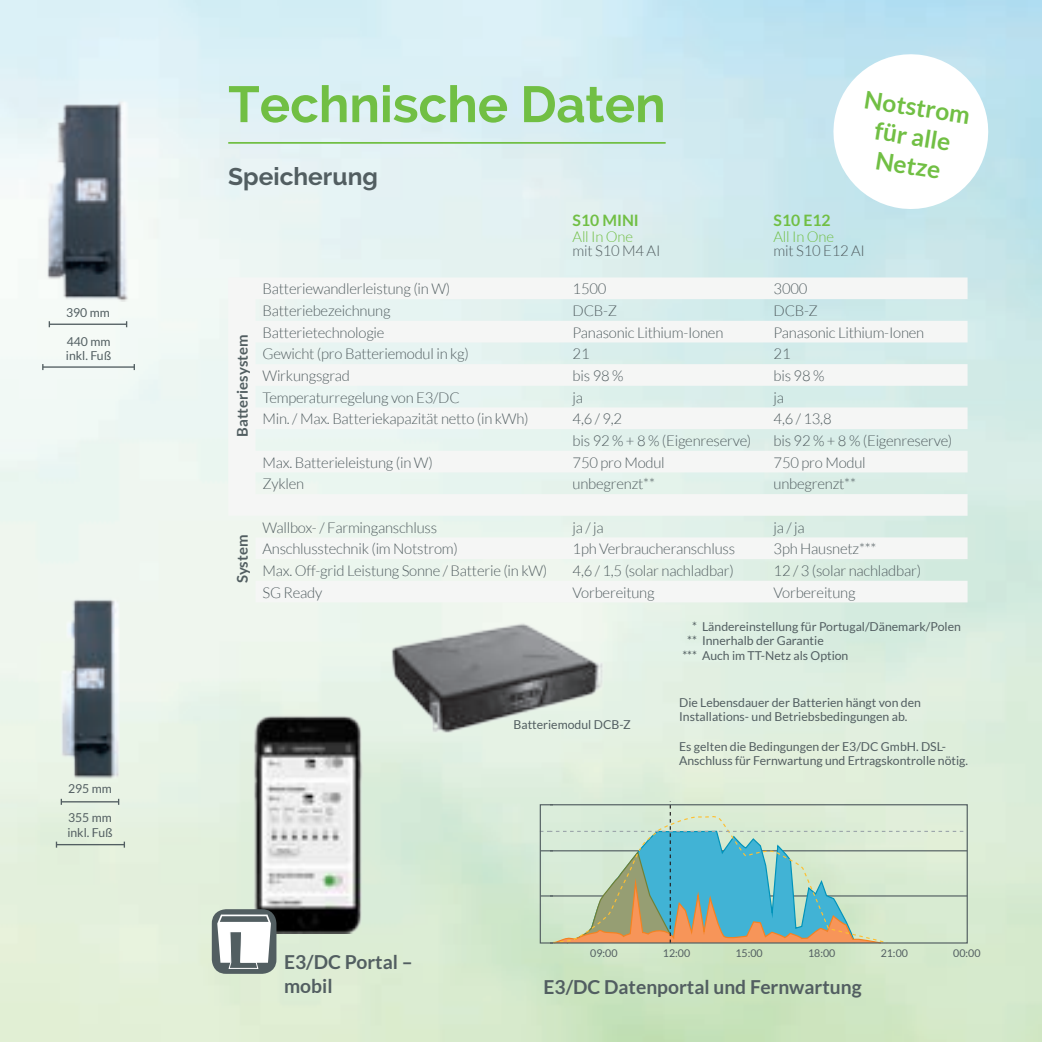
<style>
.page{position:relative;width:1042px;height:1042px;background:#fff}
.page>*{position:absolute;margin:0;border:0;box-sizing:border-box;transform-origin:0 0}
.t1{font:700 50.75px "Raleway";color:#71bf44}
.t2{font:700 24.5px/29.4px "Lato";color:#71bf44;text-align:center}
.t3{font:700 24.5px "Raleway";color:#525e61}
.t4{font:700 19.25px/23.1px "Lato";color:#525e61}
.t5{font:700 16.45px "Lato";color:#231f20}
.t6{font:700 15.75px "Lato";color:#71bf44}
.t7{font:300 14.88px "Lato";letter-spacing:-.015em;color:#525e61}
.t8{font:700 14.88px "Lato";color:#525e61}
.t9{font:300 14.88px "Lato";letter-spacing:-.015em;color:#71bf44}
.t10{font:12.25px/14.7px "Lato";color:#525e61}
.t11{font:10.67px "Lato";color:#525e61}
</style>
<div class="page">
<img style="left:0;top:0;width:1042px;height:1042px">
<svg style="left:228px;top:277px;width:739px;height:325px;fill:#f5f6f5"></svg>
<img style="left:382px;top:615px;width:231px;height:124px">
<img style="left:244px;top:712px;width:131px;height:222px">
<div style="left:212px;top:909px;width:64px;height:65px;background:#525e61;border-radius:14px"></div>
<svg style="left:217px;top:914px;width:54px;height:55px"></svg>
<hr style="left:228px;top:142px;width:437px;height:2px;background:#71bf44">
<svg style="left:540px;top:802px;width:425px;height:154px;background:#b3d1c1"></svg>
<img style="left:44px;top:98px;width:88px;height:204px">
<hr style="left:49px;top:323px;width:78px;height:2px;background:#525e61">
<hr style="left:43px;top:366px;width:91px;height:2px;background:#525e61">
<svg style="left:42px;top:364px;width:2px;height:6px"></svg>
<img style="left:48px;top:593px;width:81px;height:188px">
<hr style="left:61px;top:801px;width:58px;height:1px;background:#525e61">
<hr style="left:56px;top:844px;width:68px;height:1px;background:#525e61">
<svg style="left:828px;top:49px;width:166px;height:166px"></svg>
<p class="t10" style="left:66px;top:305px;width:45px">390 mm</p>
<p class="t10" style="left:66px;top:334px;width:47px">440 mm inkl. Fuß</p>
<p class="t10" style="left:68px;top:781px;width:45px">295 mm</p>
<p class="t10" style="left:67px;top:810px;width:47px">355 mm inkl. Fuß</p>
<h1 class="t1" style="left:228px;top:75px;width:439px">Technische Daten</h1>
<h2 class="t3" style="left:228px;top:162px;width:151px">Speicherung</h2>
<h2 class="t2" style="left:867px;top:84px;width:108px;rotate:9deg">Notstrom für alle<br>Netze</h2>
<p class="t8" style="left:234px;top:437px;width:104px;rotate:-90deg">Batteriesystem</p>
<p class="t8" style="left:234px;top:583px;width:50px;rotate:-90deg">System</p>
<p class="t6" style="left:573px;top:211px;width:68px">S10 MINI</p>
<p class="t6" style="left:773px;top:211px;width:59px">S10 E12</p>
<p class="t9" style="left:573px;top:228px;width:62px">All In One</p>
<p class="t9" style="left:773px;top:228px;width:62px">All In One</p>
<p class="t7" style="left:573px;top:243px;width:89px">mit S10 M4 AI</p>
<p class="t7" style="left:773px;top:243px;width:93px">mit S10 E12 AI</p>
<p class="t7" style="left:262px;top:281px;width:189px">Batteriewandlerleistung (in W)</p>
<p class="t7" style="left:573px;top:281px;width:35px">1500</p>
<p class="t7" style="left:773px;top:281px;width:35px">3000</p>
<p class="t7" style="left:262px;top:303px;width:129px">Batteriebezeichnung</p>
<p class="t7" style="left:573px;top:303px;width:46px">DCB-Z</p>
<p class="t7" style="left:773px;top:303px;width:46px">DCB-Z</p>
<p class="t7" style="left:262px;top:324px;width:123px">Batterietechnologie</p>
<p class="t7" style="left:573px;top:324px;width:152px">Panasonic Lithium-Ionen</p>
<p class="t7" style="left:773px;top:324px;width:152px">Panasonic Lithium-Ionen</p>
<p class="t7" style="left:262px;top:346px;width:208px">Gewicht (pro Batteriemodul in kg)</p>
<p class="t7" style="left:573px;top:346px;width:19px">21</p>
<p class="t7" style="left:773px;top:346px;width:19px">21</p>
<p class="t7" style="left:262px;top:368px;width:89px">Wirkungsgrad</p>
<p class="t7" style="left:573px;top:368px;width:52px">bis 98 %</p>
<p class="t7" style="left:773px;top:368px;width:52px">bis 98 %</p>
<p class="t7" style="left:262px;top:389px;width:199px">Temperaturregelung von E3/DC</p>
<p class="t7" style="left:573px;top:389px;width:12px">ja</p>
<p class="t7" style="left:773px;top:389px;width:12px">ja</p>
<p class="t7" style="left:262px;top:411px;width:268px">Min. / Max. Batteriekapazität netto (in kWh)</p>
<p class="t7" style="left:573px;top:411px;width:51px">4,6 / 9,2</p>
<p class="t7" style="left:773px;top:411px;width:60px">4,6 / 13,8</p>
<p class="t7" style="left:573px;top:433px;width:180px">bis 92 % + 8 % (Eigenreserve)</p>
<p class="t7" style="left:773px;top:433px;width:180px">bis 92 % + 8 % (Eigenreserve)</p>
<p class="t7" style="left:262px;top:454px;width:172px">Max. Batterieleistung (in W)</p>
<p class="t7" style="left:573px;top:454px;width:94px">750 pro Modul</p>
<p class="t7" style="left:773px;top:454px;width:94px">750 pro Modul</p>
<p class="t7" style="left:262px;top:476px;width:43px">Zyklen</p>
<p class="t7" style="left:573px;top:476px;width:84px">unbegrenzt**</p>
<p class="t7" style="left:773px;top:476px;width:84px">unbegrenzt**</p>
<p class="t7" style="left:262px;top:519px;width:176px">Wallbox- / Farminganschluss</p>
<p class="t7" style="left:573px;top:519px;width:33px">ja / ja</p>
<p class="t7" style="left:773px;top:519px;width:33px">ja / ja</p>
<p class="t7" style="left:262px;top:541px;width:197px">Anschlusstechnik (im Notstrom)</p>
<p class="t7" style="left:573px;top:541px;width:164px">1ph Verbraucheranschluss</p>
<p class="t7" style="left:773px;top:541px;width:104px">3ph Hausnetz***</p>
<p class="t7" style="left:262px;top:562px;width:286px">Max. Off-grid Leistung Sonne / Batterie (in kW)</p>
<p class="t7" style="left:573px;top:562px;width:163px">4,6 / 1,5 (solar nachladbar)</p>
<p class="t7" style="left:773px;top:562px;width:149px">12 / 3 (solar nachladbar)</p>
<p class="t7" style="left:262px;top:584px;width:61px">SG Ready</p>
<p class="t7" style="left:573px;top:584px;width:83px">Vorbereitung</p>
<p class="t7" style="left:773px;top:584px;width:83px">Vorbereitung</p>
<p class="t10" style="left:692px;top:619px;width:270px">* Ländereinstellung für Portugal/Dänemark/Polen</p>
<p class="t10" style="left:687px;top:633px;width:138px">** Innerhalb der Garantie</p>
<p class="t10" style="left:682px;top:648px;width:168px">*** Auch im TT-Netz als Option</p>
<p class="t10" style="left:513px;top:717px;width:119px">Batteriemodul DCB-Z</p>
<p class="t10" style="left:679px;top:695px;width:243px">Die Lebensdauer der Batterien hängt von den<br>Installations- und Betriebsbedingungen ab.</p>
<p class="t10" style="left:679px;top:739px;width:290px">Es gelten die Bedingungen der E3/DC GmbH. DSL-<br>Anschluss für Fernwartung und Ertragskontrolle nötig.</p>
<p class="t5" style="left:677px;top:747px;width:292px">Lastverlauf mit Hausautomation E3/DC</p>
<p class="t4" style="left:284px;top:950px;width:130px">E3/DC Portal – mobil</p>
<p class="t11" style="left:590px;top:947px;width:29px">09:00</p>
<p class="t11" style="left:663px;top:947px;width:29px">12:00</p>
<p class="t11" style="left:735px;top:947px;width:29px">15:00</p>
<p class="t11" style="left:808px;top:947px;width:29px">18:00</p>
<p class="t11" style="left:880px;top:947px;width:29px">21:00</p>
<p class="t11" style="left:953px;top:947px;width:29px">00:00</p>
<p class="t11" style="left:599px;top:947px;width:29px">03:00</p>
<p class="t11" style="left:672px;top:947px;width:29px">06:00</p>
<p class="t11" style="left:744px;top:947px;width:29px">09:00</p>
<p class="t11" style="left:817px;top:947px;width:29px">12:00</p>
<p class="t11" style="left:889px;top:947px;width:29px">15:00</p>
<p class="t11" style="left:962px;top:947px;width:29px">18:00</p>
<p class="t4" style="left:543px;top:975px;width:320px">E3/DC Datenportal und Fernwartung</p>
</div>
